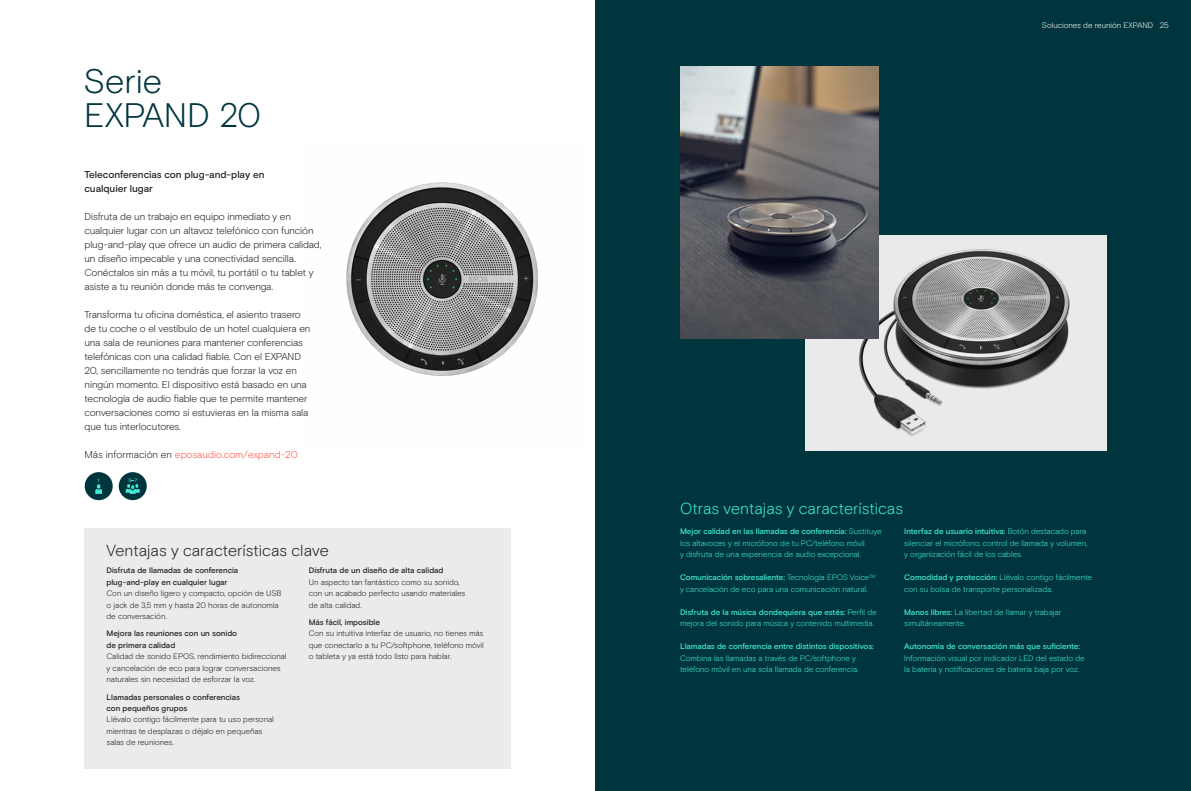
<style>
.page{position:relative;width:1191px;height:791px;background:#fff}
.page>*{position:absolute;margin:0;border:0;box-sizing:border-box;transform-origin:0 0}
.t1{font:300 34px/34px "EPOS Basis";color:#00353d}
.t2{font:300 16px "EPOS Basis";color:#231f20}
.t3{font:300 16px "EPOS Basis";color:#44ead6}
.t4{font:300 10px/14px "EPOS Basis";letter-spacing:-.015em;color:#231f20}
.t5{font:500 10px/14px "EPOS Basis";letter-spacing:-.005em;color:#231f20}
.t6{font:300 10px "EPOS Basis";color:#ff5549}
.t7{font:300 8px/11.5px "EPOS Basis";letter-spacing:-.005em;color:#44ead6}
.t8{font:300 8px/11.5px "EPOS Basis";letter-spacing:-.005em;color:#231f20}
.t9{font:500 8px/11.5px "EPOS Basis";letter-spacing:-.005em;color:#231f20}
.t10{font:500 8px "EPOS Basis";letter-spacing:-.005em;color:#44ead6}
.t11{font:300 8px "EPOS Basis";letter-spacing:-.005em;color:#fff}
.s1{color:#231f20}
.s2{font-weight:500}
</style>
<div class="page">
<div style="left:595px;top:0;width:596px;height:791px;background:#00353d"></div>
<div style="left:805px;top:235px;width:301px;height:216px;background:#ebebeb"></div>
<img style="left:825px;top:235px;width:245px;height:202px">
<img style="left:346px;top:182px;width:192px;height:194px">
<img style="left:680px;top:66px;width:198px;height:272px">
<div style="left:85px;top:529px;width:426px;height:240px;background:#ebebeb"></div>
<div style="left:119px;top:472px;width:28px;height:28px;background:#00353d;border-radius:50%"></div>
<svg style="left:126px;top:479px;width:14px;height:15px"></svg>
<div style="left:85px;top:472px;width:28px;height:28px;background:#00353d;border-radius:50%"></div>
<svg style="left:95px;top:479px;width:7px;height:15px"></svg>
<h1 class="t1" style="left:83px;top:64px;width:179px">Serie<br>EXPAND 20</h1>
<p class="t5" style="left:85px;top:168px;width:182px">Teleconferencias con plug-and-play en cualquier lugar</p>
<p class="t4" style="left:85px;top:210px;width:238px">Disfruta de un trabajo en equipo inmediato y en cualquier lugar con un altavoz telefónico con función plug-and-play que ofrece un audio de primera calidad, un diseño impecable y una conectividad sencilla.<br>Conéctalos sin más a tu móvil, tu portátil o tu tablet y asiste a tu reunión donde más te convenga.</p>
<p class="t4" style="left:85px;top:308px;width:227px">Transforma tu oficina doméstica, el asiento trasero de tu coche o el vestíbulo de un hotel cualquiera en una sala de reuniones para mantener conferencias telefónicas con una calidad fiable. Con el EXPAND 20, sencillamente no tendrás que forzar la voz en ningún momento. El dispositivo está basado en una tecnología de audio fiable que te permite mantener conversaciones como si estuvieras en la misma sala que tus interlocutores.</p>
<p class="t6" style="left:85px;top:449px;width:215px"><span class="s1">Más información en</span> eposaudio.com/expand-20</p>
<h2 class="t2" style="left:107px;top:541px;width:224px">Ventajas y características clave</h2>
<p class="t9" style="left:107px;top:565px;width:133px">Disfruta de llamadas de conferencia plug-and-play en cualquier lugar</p>
<p class="t8" style="left:107px;top:588px;width:176px">Con un diseño ligero y compacto, opción de USB o jack de 3,5 mm y hasta 20 horas de autonomía de conversación.</p>
<p class="t9" style="left:107px;top:628px;width:132px">Mejora las reuniones con un sonido de primera calidad</p>
<p class="t8" style="left:107px;top:651px;width:182px">Calidad de sonido EPOS, rendimiento bidireccional y cancelación de eco para lograr conversaciones naturales sin necesidad de esforzar la voz.</p>
<p class="t9" style="left:107px;top:691px;width:135px">Llamadas personales o conferencias con pequeños grupos</p>
<p class="t8" style="left:107px;top:714px;width:169px">Llévalo contigo fácilmente para tu uso personal mientras te desplazas o déjalo en pequeñas salas de reuniones.</p>
<p class="t9" style="left:309px;top:565px;width:136px">Disfruta de un diseño de alta calidad</p>
<p class="t8" style="left:309px;top:576px;width:158px">Un aspecto tan fantástico como su sonido, con un acabado perfecto usando materiales de alta calidad.</p>
<p class="t9" style="left:309px;top:616px;width:73px">Más fácil, imposible</p>
<p class="t8" style="left:309px;top:628px;width:177px;text-align:justify">Con su intuitiva interfaz de usuario, no tienes más que conectarlo a tu PC/softphone, teléfono móvil o tableta y ya está todo listo para hablar.</p>
<p class="t11" style="left:1042px;top:21px;width:128px">Soluciones de reunión EXPAND 25</p>
<h2 class="t3" style="left:680px;top:499px;width:224px">Otras ventajas y características</h2>
<p class="t7" style="left:680px;top:526px;width:203px"><span class="s2">Mejor calidad en las llamadas de conferencia:</span> Sustituye los altavoces y el micrófono de tu PC/teléfono móvil<br>y disfruta de una experiencia de audio excepcional.</p>
<p class="t7" style="left:680px;top:572px;width:197px"><span class="s2">Comunicación sobresaliente:</span> Tecnología EPOS Voice<sup>TM </sup>y cancelación de eco para una comunicación natural.</p>
<p class="t7" style="left:680px;top:606px;width:198px"><span class="s2">Disfruta de la música dondequiera que estés:</span> Perfil de mejora del sonido para música y contenido multimedia.</p>
<p class="t10" style="left:680px;top:642px;width:195px">Llamadas de conferencia entre distintos dispositivos:</p>
<p class="t7" style="left:680px;top:652px;width:180px">Combina las llamadas a través de PC/softphone y teléfono móvil en una sola llamada de conferencia.</p>
<p class="t7" style="left:904px;top:526px;width:185px"><span class="s2">Interfaz de usuario intuitiva:</span> Botón destacado para silenciar el micrófono, control de llamada y volumen, y organización fácil de los cables.</p>
<p class="t7" style="left:904px;top:572px;width:189px"><span class="s2">Comodidad y protección:</span> Llévalo contigo fácilmente con su bolsa de transporte personalizada.</p>
<p class="t7" style="left:904px;top:606px;width:159px"><span class="s2">Manos libres:</span> La libertad de llamar y trabajar simultáneamente.</p>
<p class="t10" style="left:904px;top:642px;width:177px">Autonomía de conversación más que suficiente:</p>
<p class="t7" style="left:904px;top:652px;width:182px">Información visual por indicador LED del estado de la batería y notificaciones de batería baja por voz.</p>
</div>
